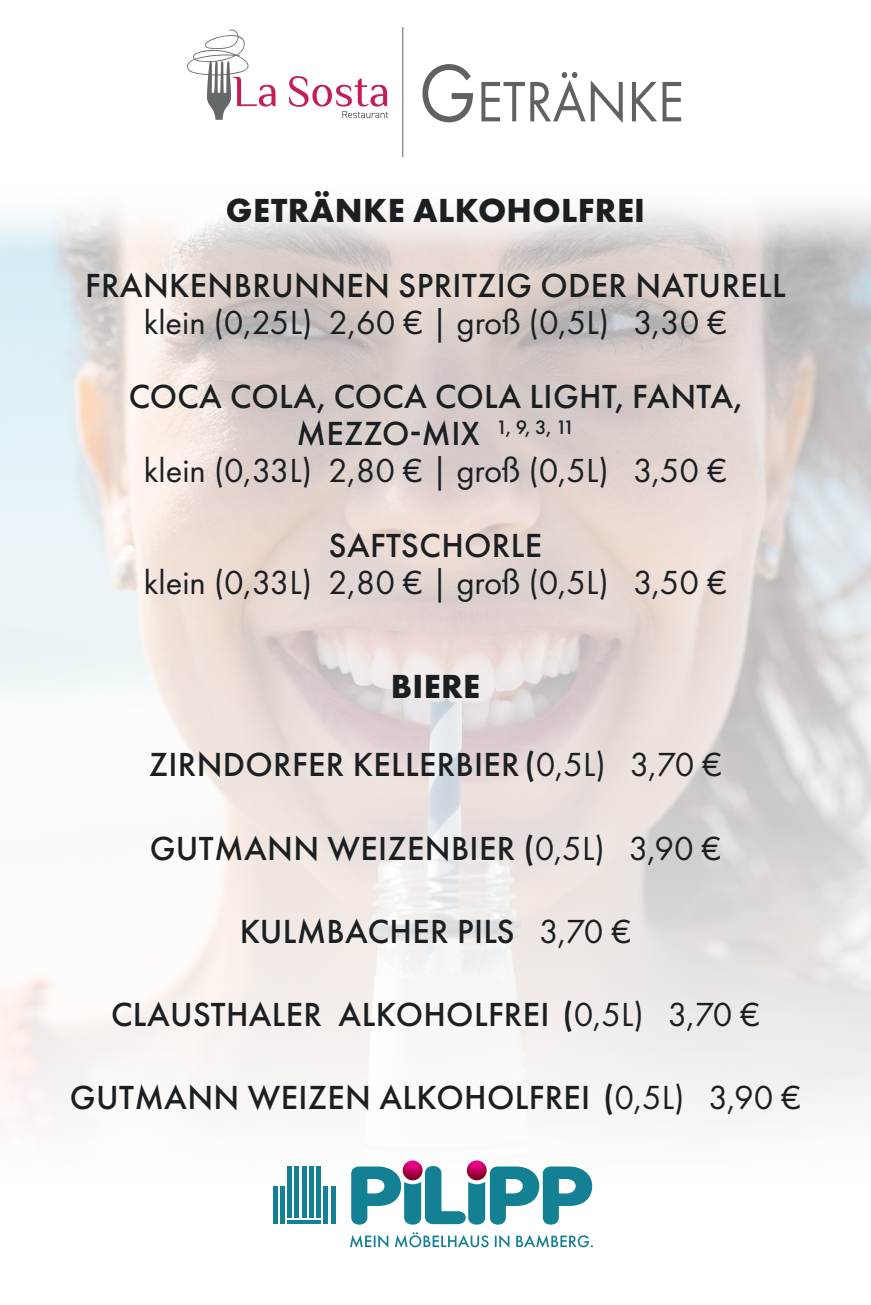
<style>
.page{position:relative;width:871px;height:1305px;background:#fff}
.page>*{position:absolute;margin:0;border:0;box-sizing:border-box;transform-origin:0 0}
.t1{font:59.18px "Futura PT";color:#5f6162;scale:.91 1}
.t2{font:500 34.65px/37.1px "Futura PT";letter-spacing:.01em;color:#1b1f22;text-align:center}
.t3{font:34.65px "Futura PT";color:#1b1f22}
.t4{font:700 34.65px "Futura PT";letter-spacing:.01em;color:#1b1f22}
.s1{font-size:84.6px}
.s2{font-weight:400}
</style>
<div class="page">
<img style="left:0;top:207px;width:871px;height:960px">
<svg style="left:350px;top:1232px;width:243px;height:16px"></svg>
<svg style="left:351px;top:1166px;width:241px;height:59px"></svg>
<svg style="left:273px;top:1167px;width:62px;height:57px"></svg>
<svg style="left:403px;top:1160px;width:19px;height:20px"></svg>
<svg style="left:467px;top:1160px;width:20px;height:20px"></svg>
<hr style="left:402px;top:27px;width:1px;height:130px;background:#66676a">
<svg style="left:187px;top:29px;width:201px;height:91px"></svg>
<h1 class="t1" style="left:418px;top:67px;width:293px"><span class="s1">G</span>ETRÄNKE</h1>
<p class="t4" style="left:226px;top:189px;width:421px">GETRÄNKE ALKOHOLFREI</p>
<p class="t2" style="left:85px;top:267px;width:702px">FRANKENBRUNNEN SPRITZIG ODER NATURELL</p>
<p class="t3" style="left:144px;top:302px;width:585px">klein (0,25L) 2,60 € | groß (0,5L) 3,30 €</p>
<p class="t2" style="left:129px;top:378px;width:615px">COCA COLA, COCA COLA LIGHT, FANTA,<br>MEZZO-MIX <sup>1,</sup> <sup>9,</sup> <sup>3,</sup> <sup>11<br></sup><span class="s2">klein (0,33L) 2,80 € | groß (0,5L) 3,50 €</span></p>
<p class="t2" style="left:329px;top:526px;width:215px">SAFTSCHORLE</p>
<p class="t3" style="left:144px;top:562px;width:584px">klein (0,33L) 2,80 € | groß (0,5L) 3,50 €</p>
<p class="t4" style="left:391px;top:664px;width:91px">BIERE</p>
<p class="t2" style="left:149px;top:746px;width:575px">ZIRNDORFER KELLERBIER (<span class="s2">0,5L) 3,70 €</span></p>
<p class="t2" style="left:150px;top:829px;width:573px">GUTMANN WEIZENBIER (<span class="s2">0,5L) 3,90 €</span></p>
<p class="t2" style="left:240px;top:913px;width:393px">KULMBACHER PILS <span class="s2">3,70 €</span></p>
<p class="t2" style="left:111px;top:996px;width:650px">CLAUSTHALER ALKOHOLFREI (<span class="s2">0,5L) 3,70 €</span></p>
<p class="t2" style="left:70px;top:1079px;width:733px">GUTMANN WEIZEN ALKOHOLFREI (<span class="s2">0,5L) 3,90 €</span></p>
</div>
